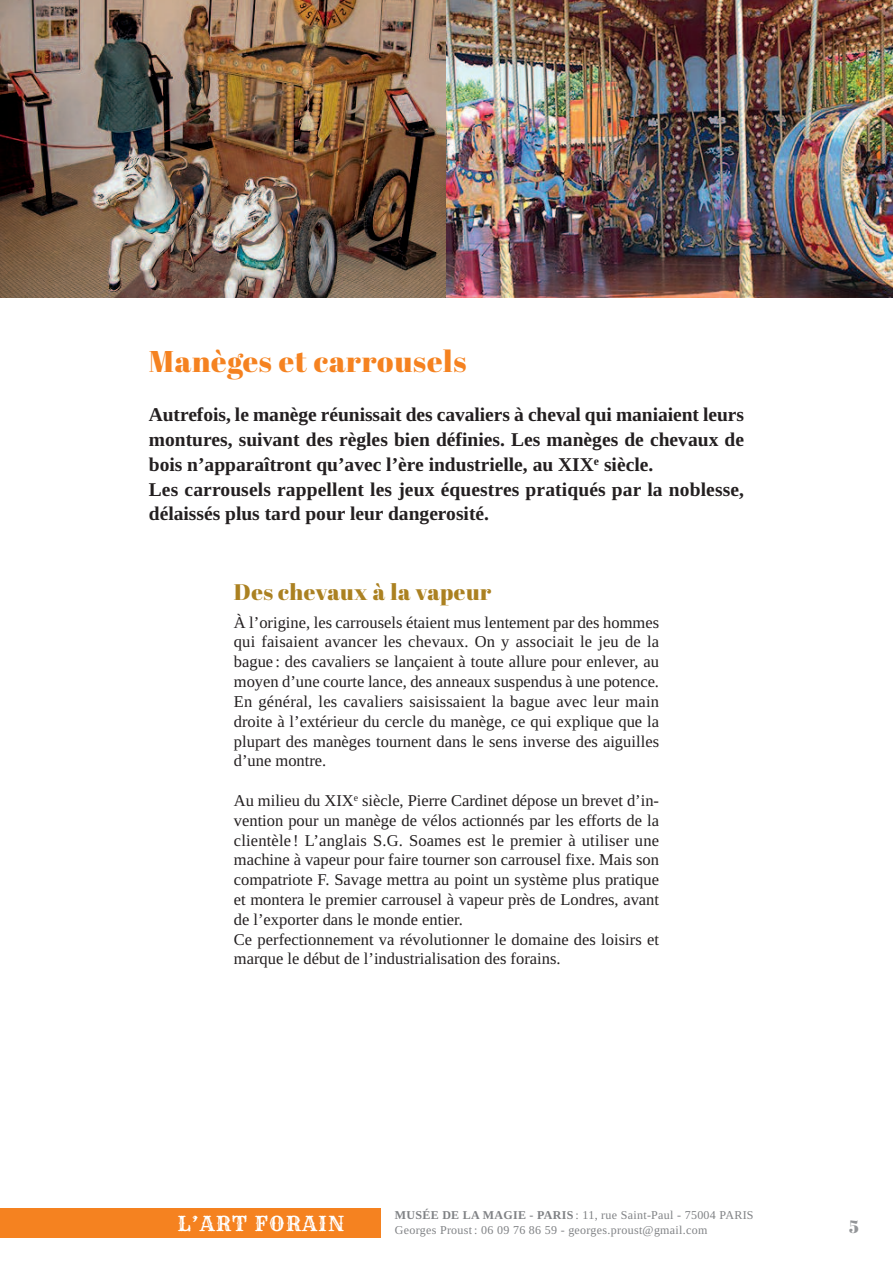
<style>
.page{position:relative;width:893px;height:1263px;background:#fff}
.page>*{position:absolute;margin:0;border:0;box-sizing:border-box;transform-origin:0 0}
.t1{font:30px "Abril Fatface";letter-spacing:.025em;color:#f58220}
.t2{font:22.5px "Abril Fatface";letter-spacing:.02em;color:#ab8121}
.t3{font:20.25px "Rye";letter-spacing:.06em;color:#fff}
.t4{font:700 19.5px/24.8px "Tinos";color:#231f20}
.t5{font:18px "Abril Fatface";color:#939598}
.t6{font:16.5px/19.8px "Tinos";color:#231f20;text-align:justify}
.t7{font:12px "Tinos";letter-spacing:.025em;color:#808285}
.s1{font-weight:700}
</style>
<div class="page">
<img style="left:0;top:0;width:446px;height:298px">
<img style="left:446px;top:0;width:447px;height:298px">
<div style="left:0;top:1208px;width:381px;height:29px;background:#f58220"></div>
<h1 class="t1" style="left:149px;top:340px;width:319px">Manèges et carrousels</h1>
<p class="t4" style="left:149px;top:402px;width:597px">Autrefois, le manège réunissait des cavaliers à cheval qui maniaient leurs montures, suivant des règles bien définies. Les manèges de chevaux de bois n’apparaîtront qu’avec l’ère industrielle, au XIX<sup>e</sup> siècle.<br>Les carrousels rappellent les jeux équestres pratiqués par la noblesse, délaissés plus tard pour leur dangerosité.</p>
<h2 class="t2" style="left:234px;top:576px;width:259px">Des chevaux à la vapeur</h2>
<p class="t6" style="left:234px;top:612px;width:427px">À l’origine, les carrousels étaient mus lentement par des hommes qui faisaient avancer les chevaux. On y associait le jeu de la bague : des cavaliers se lançaient à toute allure pour enlever, au moyen d’une courte lance, des anneaux suspendus à une potence.<br>En général, les cavaliers saisissaient la bague avec leur main droite à l’extérieur du cercle du manège, ce qui explique que la plupart des manèges tournent dans le sens inverse des aiguilles d’une montre.</p>
<p class="t6" style="left:234px;top:790px;width:427px;text-align:left">Au milieu du XIX<sup>e</sup> siècle, Pierre Cardinet dépose un brevet d’in&shy;vention pour un manège de vélos actionnés par les efforts de la clientèle ! L’anglais S.G. Soames est le premier à utiliser une machine à vapeur pour faire tourner son carrousel fixe. Mais son compatriote F. Savage mettra au point un système plus pratique et montera le premier carrousel à vapeur près de Londres, avant de l’exporter dans le monde entier.<br>Ce perfectionnement va révolutionner le domaine des loisirs et marque le début de l’industrialisation des forains.</p>
<p class="t7" style="left:395px;top:1208px;width:360px"><span class="s1">MUSÉE DE LA MAGIE - PARIS</span> : 11, rue Saint-Paul - 75004 PARIS</p>
<p class="t3" style="left:177px;top:1212px;width:169px">L’ART FORAIN</p>
<p class="t7" style="left:395px;top:1222px;width:314px">Georges Proust : 06 09 76 86 59 - georges.proust@gmail.com</p>
<p class="t5" style="left:849px;top:1214px;width:11px">5</p>
</div>
